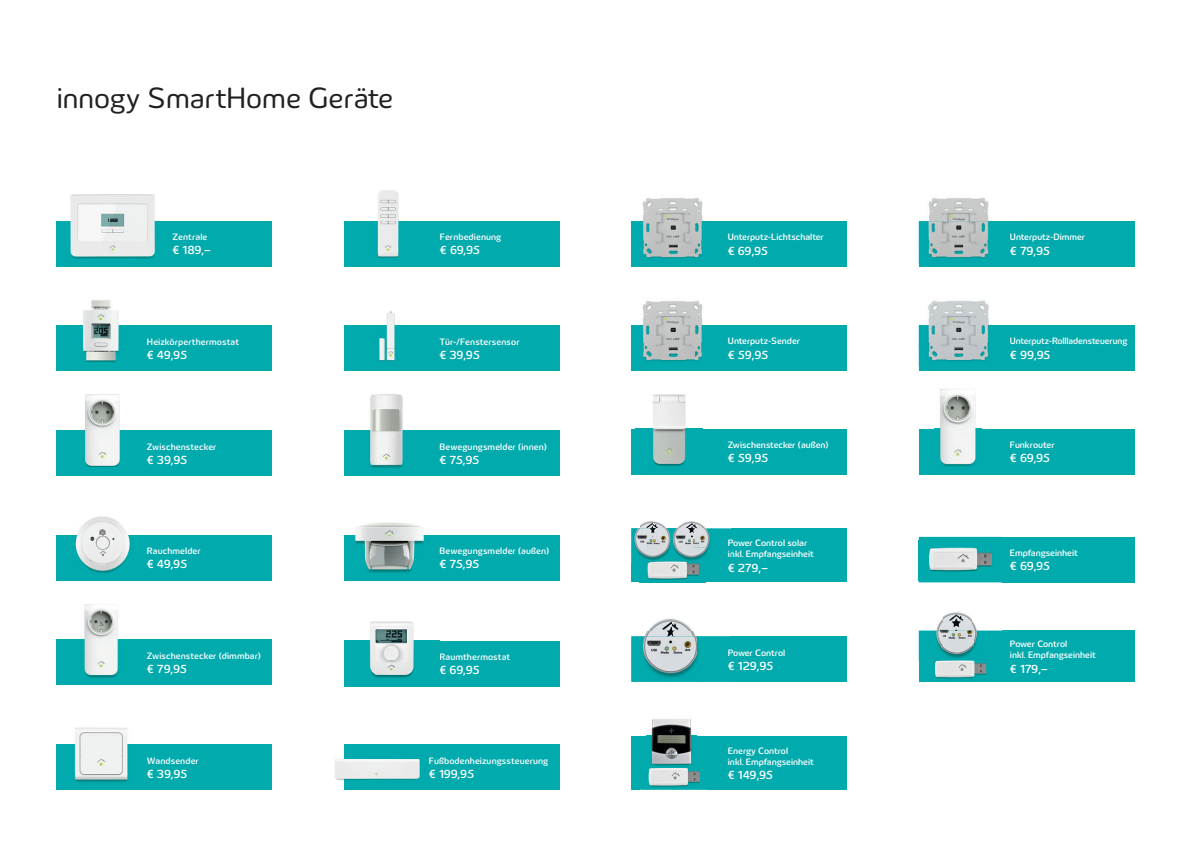
<style>
.page{position:relative;width:1191px;height:842px;background:#fff}
.page>*{position:absolute;margin:0;border:0;box-sizing:border-box;transform-origin:0 0}
.t1{font:30px "Innogy";color:#231f20}
.t2{font:500 12px "Innogy";letter-spacing:-.02em;color:#fff}
.t3{font:500 9.5px/11.4px "Innogy";color:#fff}
.t4{font:500 9.5px "Innogy";letter-spacing:-.02em;color:#fff}
</style>
<div class="page">
<div style="left:57px;top:744px;width:215px;height:46px;background:#00aaad"></div>
<div style="left:344px;top:744px;width:215px;height:46px;background:#00aaad"></div>
<div style="left:57px;top:430px;width:215px;height:46px;background:#00aaad"></div>
<div style="left:57px;top:326px;width:215px;height:45px;background:#00aaad"></div>
<div style="left:57px;top:640px;width:215px;height:45px;background:#00aaad"></div>
<div style="left:344px;top:326px;width:215px;height:45px;background:#00aaad"></div>
<div style="left:57px;top:535px;width:215px;height:45px;background:#00aaad"></div>
<div style="left:57px;top:221px;width:215px;height:45px;background:#00aaad"></div>
<img style="left:70px;top:194px;width:85px;height:65px">
<img style="left:82px;top:300px;width:39px;height:62px">
<img style="left:85px;top:394px;width:35px;height:73px">
<img style="left:63px;top:516px;width:79px;height:65px">
<img style="left:78px;top:604px;width:45px;height:74px">
<img style="left:75px;top:727px;width:53px;height:17px">
<img style="left:74px;top:744px;width:54px;height:38px">
<div style="left:344px;top:221px;width:215px;height:45px;background:#00aaad"></div>
<img style="left:377px;top:190px;width:22px;height:68px">
<img style="left:356px;top:311px;width:60px;height:50px">
<div style="left:344px;top:430px;width:215px;height:46px;background:#00aaad"></div>
<img style="left:370px;top:394px;width:33px;height:74px">
<div style="left:344px;top:535px;width:215px;height:45px;background:#00aaad"></div>
<img style="left:355px;top:522px;width:69px;height:51px">
<div style="left:344px;top:641px;width:215px;height:45px;background:#00aaad"></div>
<img style="left:344px;top:621px;width:95px;height:57px">
<img style="left:335px;top:759px;width:9px;height:21px">
<img style="left:344px;top:759px;width:76px;height:21px">
<div style="left:918px;top:631px;width:216px;height:51px;background:#00aaad"></div>
<div style="left:631px;top:528px;width:216px;height:54px;background:#00aaad"></div>
<div style="left:918px;top:221px;width:216px;height:46px;background:#00aaad"></div>
<div style="left:631px;top:429px;width:216px;height:45px;background:#00aaad"></div>
<div style="left:918px;top:537px;width:216px;height:45px;background:#00aaad"></div>
<div style="left:631px;top:325px;width:216px;height:45px;background:#00aaad"></div>
<div style="left:918px;top:429px;width:216px;height:45px;background:#00aaad"></div>
<div style="left:631px;top:221px;width:216px;height:46px;background:#00aaad"></div>
<div style="left:918px;top:325px;width:216px;height:45px;background:#00aaad"></div>
<div style="left:631px;top:736px;width:216px;height:54px;background:#00aaad"></div>
<div style="left:631px;top:636px;width:216px;height:46px;background:#00aaad"></div>
<img style="left:642px;top:198px;width:61px;height:17px">
<img style="left:643px;top:215px;width:29px;height:6px">
<img style="left:672px;top:215px;width:31px;height:6px">
<img style="left:643px;top:221px;width:59px;height:37px">
<img style="left:642px;top:301px;width:61px;height:17px">
<img style="left:643px;top:318px;width:29px;height:7px">
<img style="left:672px;top:318px;width:31px;height:7px">
<img style="left:642px;top:325px;width:60px;height:37px">
<img style="left:636px;top:394px;width:67px;height:72px">
<img style="left:639px;top:563px;width:67px;height:20px">
<img style="left:641px;top:521px;width:13px;height:7px">
<img style="left:631px;top:528px;width:23px;height:35px">
<img style="left:639px;top:547px;width:41px;height:16px">
<img style="left:654px;top:521px;width:51px;height:7px">
<img style="left:692px;top:528px;width:38px;height:25px">
<svg style="left:728px;top:539px;width:2px;height:14px"></svg>
<svg style="left:654px;top:563px;width:26px;height:1px"></svg>
<img style="left:680px;top:547px;width:26px;height:16px">
<img style="left:654px;top:528px;width:38px;height:19px">
<img style="left:646px;top:618px;width:48px;height:14px">
<img style="left:645px;top:632px;width:27px;height:4px">
<img style="left:672px;top:632px;width:24px;height:4px">
<img style="left:631px;top:636px;width:99px;height:46px">
<svg style="left:728px;top:649px;width:2px;height:7px"></svg>
<svg style="left:728px;top:662px;width:2px;height:9px"></svg>
<img style="left:640px;top:768px;width:67px;height:22px">
<img style="left:646px;top:719px;width:51px;height:47px">
<img style="left:928px;top:198px;width:61px;height:17px">
<img style="left:929px;top:215px;width:29px;height:6px">
<img style="left:958px;top:215px;width:31px;height:6px">
<img style="left:918px;top:221px;width:94px;height:43px">
<svg style="left:1010px;top:234px;width:2px;height:22px"></svg>
<img style="left:928px;top:300px;width:61px;height:18px">
<img style="left:928px;top:318px;width:30px;height:7px">
<img style="left:958px;top:318px;width:31px;height:7px">
<img style="left:918px;top:325px;width:71px;height:42px">
<img style="left:919px;top:536px;width:82px;height:1px">
<img style="left:918px;top:582px;width:83px;height:1px">
<img style="left:929px;top:547px;width:63px;height:25px">
<img style="left:934px;top:647px;width:53px;height:32px">
<img style="left:918px;top:612px;width:84px;height:19px">
<img style="left:918px;top:631px;width:28px;height:30px">
<img style="left:946px;top:631px;width:28px;height:16px">
<img style="left:974px;top:631px;width:13px;height:30px">
<img style="left:934px;top:388px;width:48px;height:79px">
<h1 class="t1" style="left:57px;top:86px;width:338px">innogy SmartHome Geräte</h1>
<p class="t3" style="left:172px;top:232px;width:36px">Zentrale</p>
<p class="t2" style="left:172px;top:246px;width:40px">€ 189,–</p>
<p class="t3" style="left:440px;top:232px;width:63px">Fernbedienung</p>
<p class="t2" style="left:440px;top:246px;width:42px">€ 69,95</p>
<p class="t3" style="left:728px;top:232px;width:98px">Unterputz-Lichtschalter</p>
<p class="t2" style="left:728px;top:246px;width:42px">€ 69,95</p>
<p class="t3" style="left:1010px;top:232px;width:77px">Unterputz-Dimmer</p>
<p class="t2" style="left:1010px;top:246px;width:41px">€ 79,95</p>
<p class="t3" style="left:147px;top:337px;width:94px">Heizkörperthermostat</p>
<p class="t2" style="left:147px;top:350px;width:42px">€ 49,95</p>
<p class="t3" style="left:439px;top:337px;width:82px">Tür-/Fenstersensor</p>
<p class="t2" style="left:439px;top:350px;width:42px">€ 39,95</p>
<p class="t3" style="left:728px;top:336px;width:74px">Unterputz-Sender</p>
<p class="t2" style="left:728px;top:350px;width:42px">€ 59,95</p>
<p class="t3" style="left:1010px;top:336px;width:119px">Unterputz-Rollladensteuerung</p>
<p class="t2" style="left:1010px;top:350px;width:42px">€ 99,95</p>
<p class="t3" style="left:147px;top:441px;width:71px">Zwischenstecker</p>
<p class="t2" style="left:147px;top:455px;width:42px">€ 39,95</p>
<p class="t3" style="left:439px;top:441px;width:109px">Bewegungsmelder (innen)</p>
<p class="t2" style="left:439px;top:455px;width:41px">€ 75,95</p>
<p class="t3" style="left:728px;top:440px;width:102px">Zwischenstecker (außen)</p>
<p class="t2" style="left:728px;top:454px;width:42px">€ 59,95</p>
<p class="t3" style="left:1010px;top:440px;width:46px">Funkrouter</p>
<p class="t2" style="left:1010px;top:454px;width:42px">€ 69,95</p>
<p class="t3" style="left:147px;top:546px;width:56px">Rauchmelder</p>
<p class="t2" style="left:147px;top:560px;width:42px">€ 49,95</p>
<p class="t3" style="left:439px;top:546px;width:111px">Bewegungsmelder (außen)</p>
<p class="t2" style="left:439px;top:560px;width:41px">€ 75,95</p>
<p class="t3" style="left:728px;top:538px;width:87px">Power Control solar inkl. Empfangseinheit</p>
<p class="t2" style="left:728px;top:563px;width:42px">€ 279,–</p>
<p class="t3" style="left:1010px;top:548px;width:69px">Empfangseinheit</p>
<p class="t2" style="left:1010px;top:562px;width:42px">€ 69,95</p>
<p class="t3" style="left:147px;top:651px;width:116px">Zwischenstecker (dimmbar)</p>
<p class="t2" style="left:147px;top:664px;width:42px">€ 79,95</p>
<p class="t3" style="left:439px;top:652px;width:72px">Raumthermostat</p>
<p class="t2" style="left:439px;top:666px;width:42px">€ 69,95</p>
<p class="t4" style="left:728px;top:649px;width:59px">Power Control</p>
<p class="t2" style="left:728px;top:661px;width:47px">€ 129,95</p>
<p class="t3" style="left:1010px;top:639px;width:87px">Power Control<br>inkl. Empfangseinheit</p>
<p class="t2" style="left:1010px;top:664px;width:40px">€ 179,–</p>
<p class="t3" style="left:147px;top:755px;width:54px">Wandsender</p>
<p class="t2" style="left:147px;top:769px;width:42px">€ 39,95</p>
<p class="t3" style="left:429px;top:755px;width:121px">Fußbodenheizungssteuerung</p>
<p class="t2" style="left:429px;top:769px;width:47px">€ 199,95</p>
<p class="t3" style="left:728px;top:745px;width:87px">Energy Control<br>inkl. Empfangseinheit</p>
<p class="t2" style="left:728px;top:771px;width:47px">€ 149,95</p>
</div>
